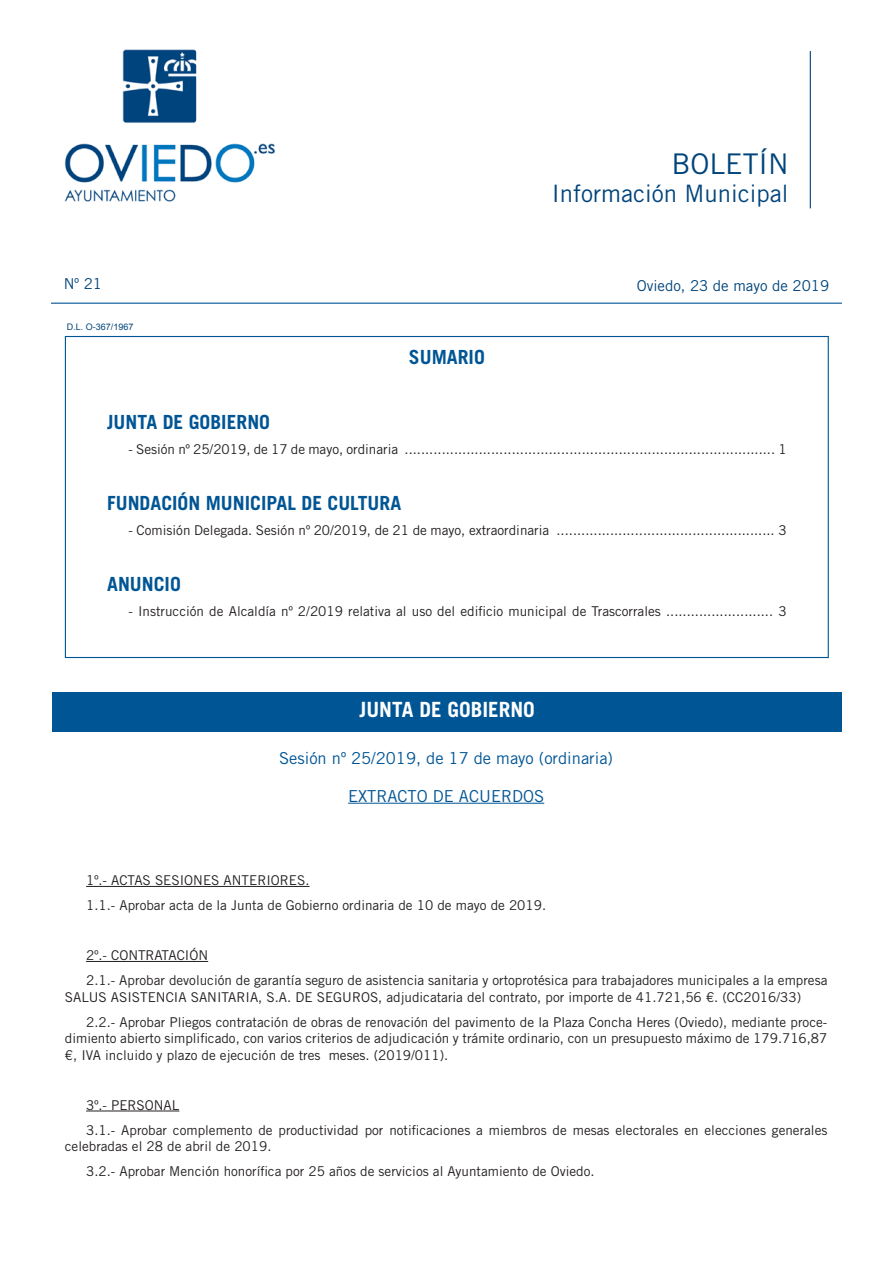
<style>
.page{position:relative;width:893px;height:1263px;background:#fff}
.page>*{position:absolute;margin:0;border:0;box-sizing:border-box;transform-origin:0 0}
.t1{font:28.5px "Trade Gothic LT Std";color:#00447b}
.t2{font:24px "Trade Gothic LT Std";color:#00447b}
.SECCIONES{font:700 21px "Trade Gothic LT Std";color:#fff}
.TITULOS_SUMARIO_trad{font:700 19.5px "Trade Gothic LT Std";color:#005595}
.TÍTULOS_ANUNCIOS_tra{font:700 19.5px "Trade Gothic LT Std";color:#005595}
.SESIONES_trade{font:16.5px "Trade Gothic LT Std";color:#005595}
.EXTRACTO_DE_ACUERDOS{font:16.5px "Trade Gothic LT Std";color:#005595}
.t3{font:15px "Trade Gothic LT Std";color:#00447b}
.TEXTO_BIM_trade{font:13.5px/16.5px "Trade Gothic LT Std";color:#231f20}
.t4{font:9px "Arial";color:#00447b}
</style>
<div class="page">
<hr style="left:810px;top:51px;width:1px;height:157px;background:#00447b">
<hr style="left:51px;top:303px;width:791px;height:1px;background:#005595">
<img style="left:64px;top:49px;width:211px;height:153px">
<hr style="left:348px;top:803px;width:196px;height:1px;background:#005595">
<hr style="left:86px;top:886px;width:223px;height:1px;background:#231f20">
<hr style="left:86px;top:961px;width:122px;height:1px;background:#231f20">
<hr style="left:86px;top:1111px;width:93px;height:1px;background:#231f20">
<div style="left:52px;top:692px;width:790px;height:39px;background:#005595"></div>
<p class="t3" style="left:64px;top:275px;width:40px">Nº 21</p>
<p class="t4" style="left:67px;top:321px;width:68px">D.L. O-367/1967</p>
<p class="TÍTULOS_ANUNCIOS_tra" style="left:409px;top:345px;width:77px">SUMARIO</p>
<p class="t1" style="left:671px;top:146px;width:119px">BOLETÍN</p>
<p class="t2" style="left:552px;top:179px;width:238px">Información Municipal</p>
<p class="t3" style="left:637px;top:277px;width:194px">Oviedo, 23 de mayo de 2019</p>
<p class="TITULOS_SUMARIO_trad" style="left:107px;top:410px;width:164px">JUNTA DE GOBIERNO</p>
<p class="TEXTO_BIM_trade" style="left:128px;top:440px;width:660px">- Sesión nº 25/2019, de 17 de mayo, ordinaria .......................................................................................... 1</p>
<p class="TITULOS_SUMARIO_trad" style="left:107px;top:491px;width:296px">FUNDACIÓN MUNICIPAL DE CULTURA</p>
<p class="TEXTO_BIM_trade" style="left:128px;top:521px;width:660px">- Comisión Delegada. Sesión nº 20/2019, de 21 de mayo, extraordinaria ..................................................... 3</p>
<p class="TITULOS_SUMARIO_trad" style="left:107px;top:572px;width:75px">ANUNCIO</p>
<p class="TEXTO_BIM_trade" style="left:128px;top:602px;width:660px">- Instrucción de Alcaldía nº 2/2019 relativa al uso del edificio municipal de Trascorrales .......................... 3</p>
<p class="SECCIONES" style="left:359px;top:697px;width:177px">JUNTA DE GOBIERNO</p>
<p class="SESIONES_trade" style="left:279px;top:748px;width:335px">Sesión nº 25/2019, de 17 de mayo (ordinaria)</p>
<p class="EXTRACTO_DE_ACUERDOS" style="left:348px;top:786px;width:198px">EXTRACTO DE ACUERDOS</p>
<p class="TEXTO_BIM_trade" style="left:86px;top:872px;width:225px">1º.- ACTAS SESIONES ANTERIORES.</p>
<p class="TEXTO_BIM_trade" style="left:86px;top:897px;width:462px">1.1.- Aprobar acta de la Junta de Gobierno ordinaria de 10 de mayo de 2019.</p>
<p class="TEXTO_BIM_trade" style="left:86px;top:947px;width:124px">2º.- CONTRATACIÓN</p>
<p class="TEXTO_BIM_trade" style="left:65px;top:972px;width:764px;text-indent:21px">2.1.- Aprobar devolución de garantía seguro de asistencia sanitaria y ortoprotésica para trabajadores municipales a la empresa<br>SALUS ASISTENCIA SANITARIA, S.A. DE SEGUROS, adjudicataria del contrato, por importe de 41.721,56 €. (CC2016/33)</p>
<p class="TEXTO_BIM_trade" style="left:65px;top:1013px;width:764px;text-align:justify;text-indent:21px">2.2.- Aprobar Pliegos contratación de obras de renovación del pavimento de la Plaza Concha Heres (Oviedo), mediante proce&shy;dimiento abierto simplificado, con varios criterios de adjudicación y trámite ordinario, con un presupuesto máximo de 179.716,87 €, IVA incluido y plazo de ejecución de tres meses. (2019/011).</p>
<p class="TEXTO_BIM_trade" style="left:86px;top:1096px;width:95px">3º.- PERSONAL</p>
<p class="TEXTO_BIM_trade" style="left:65px;top:1121px;width:764px;text-indent:21px">3.1.- Aprobar complemento de productividad por notificaciones a miembros de mesas electorales en elecciones generales celebradas el 28 de abril de 2019.</p>
<p class="TEXTO_BIM_trade" style="left:86px;top:1163px;width:510px">3.2.- Aprobar Mención honorífica por 25 años de servicios al Ayuntamiento de Oviedo.</p>
</div>
